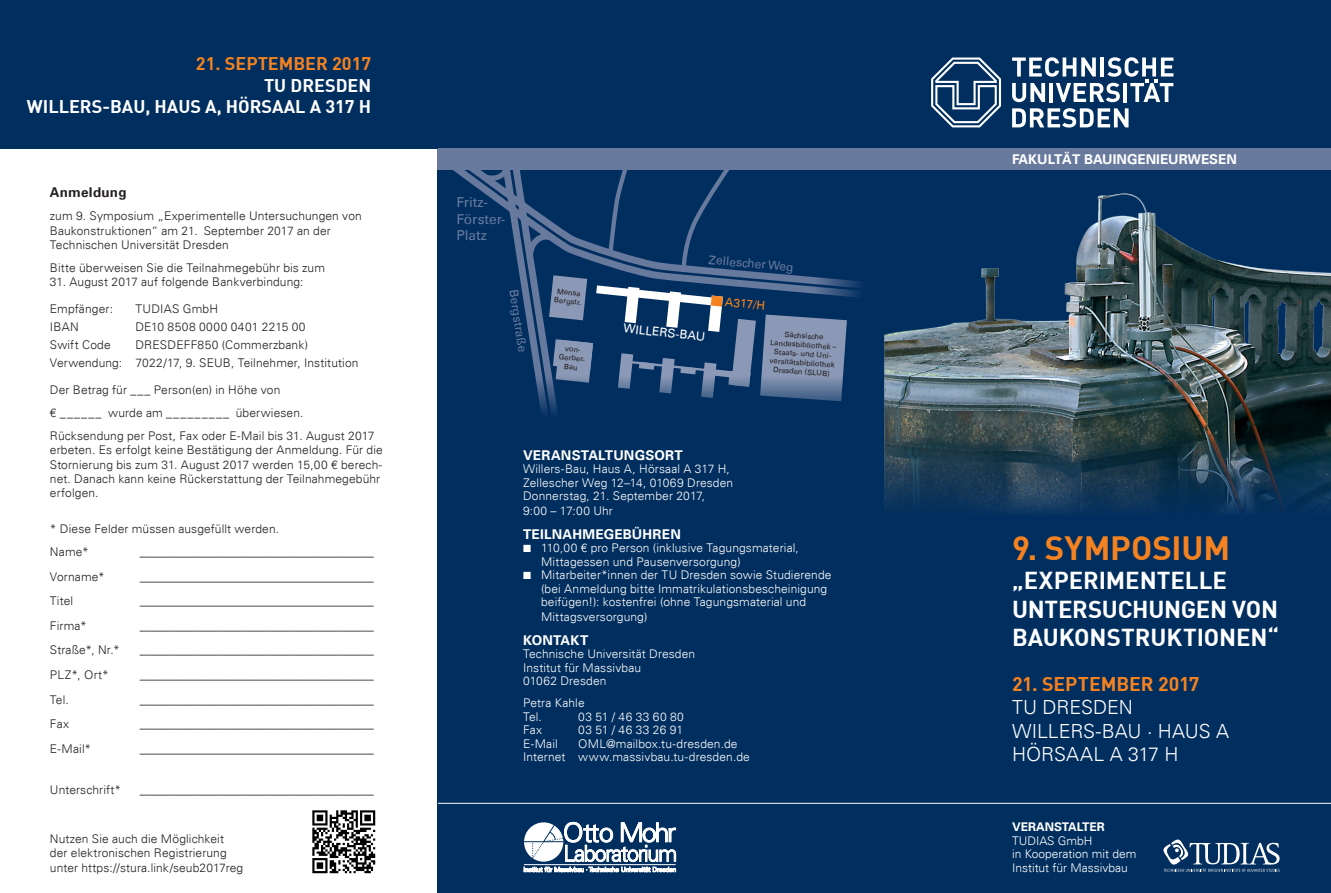
<style>
.page{position:relative;width:1331px;height:893px;background:#fff}
.page>*{position:absolute;margin:0;border:0;box-sizing:border-box;transform-origin:0 0}
.t1{font:700 33px "DIN";color:#f58220}
.t2{font:700 24px/28.8px "DIN";letter-spacing:-.005em;color:#fff}
.t3{font:300 19.5px/23.4px "Univers";letter-spacing:-.005em;color:#fff}
.t4{font:700 19.5px "DIN";letter-spacing:-.005em;color:#f58220}
.t5{font:700 18px/21.6px "DIN";color:#fff;text-align:right}
.t6{font:700 18px "DIN";color:#f58220}
.t7{font:13.8px/16.5px "Univers";color:#68799e}
.t8{font:700 13.5px "Univers";letter-spacing:.01em;color:#fff}
.t9{font:700 13.5px "Univers";letter-spacing:.01em;color:#231f20}
.t10{font:300 12px/14.4px "Univers";letter-spacing:.01em;color:#231f20}
.t11{font:300 12px/13.5px "Univers";letter-spacing:.01em;color:#fff}
.t12{font:12px "Univers";color:#68799e}
.t13{font:300 12px "Univers";letter-spacing:.04em;color:#231f20}
.t14{font:300 12px "Univers";letter-spacing:.04em;color:#fff}
.t15{font:300 12px "Univers";letter-spacing:.03em;color:#fff}
.t16{font:700 12px "Univers";color:#fff}
.t17{font:12px "Univers";color:#fff}
.t18{font:12px "Univers";color:#f58220}
.t19{font:7.5px/9px "Univers";color:#231f20;text-align:center}
</style>
<div class="page">
<div style="left:438px;top:0;width:893px;height:893px;background:#002e5e"></div>
<img style="left:884px;top:193px;width:447px;height:320px">
<svg style="left:455px;top:170px;width:406px;height:120px"></svg>
<svg style="left:475px;top:170px;width:372px;height:244px"></svg>
<div style="left:438px;top:149px;width:893px;height:21px;background:#68799e"></div>
<svg style="left:1012px;top:108px;width:116px;height:20px"></svg>
<svg style="left:1012px;top:57px;width:161px;height:45px"></svg>
<svg style="left:931px;top:58px;width:70px;height:69px"></svg>
<hr style="left:438px;top:803px;width:893px;height:1px;background:#fff">
<div style="left:0;top:0;width:438px;height:149px;background:#002e5e"></div>
<svg style="left:1163px;top:839px;width:117px;height:33px"></svg>
<svg style="left:524px;top:822px;width:152px;height:50px"></svg>
<hr style="left:524px;top:864px;width:152px;height:1px;background:#fff">
<img style="left:312px;top:810px;width:64px;height:64px">
<h3 class="t6" style="left:196px;top:52px;width:177px">21. SEPTEMBER 2017</h3>
<h3 class="t5" style="left:27px;top:74px;width:346px">TU DRESDEN<br>WILLERS-BAU, HAUS A, HÖRSAAL A 317 H</h3>
<p class="t9" style="left:50px;top:185px;width:78px">Anmeldung</p>
<p class="t10" style="left:50px;top:209px;width:313px">zum 9. Symposium „Experimentelle Untersuchungen von<br>Baukonstruktionen“ am 21. September 2017 an der<br>Technischen Universität Dresden</p>
<p class="t10" style="left:50px;top:260px;width:277px">Bitte überweisen Sie die Teilnahmegebühr bis zum</p>
<p class="t10" style="left:50px;top:275px;width:255px">31. August 2017 auf folgende Bankverbindung:</p>
<p class="t10" style="left:50px;top:301px;width:65px">Empfänger:</p>
<p class="t10" style="left:135px;top:301px;width:84px">TUDIAS GmbH</p>
<p class="t10" style="left:50px;top:319px;width:30px">IBAN</p>
<p class="t13" style="left:135px;top:319px;width:172px">DE10 8508 0000 0401 2215 00</p>
<p class="t10" style="left:50px;top:337px;width:62px">Swift Code</p>
<p class="t10" style="left:50px;top:336px;width:310px;line-height:18px;text-indent:86px">DRESDEFF850 (Commerzbank)<br>Verwendung: 7022/17, 9. SEUB, Teilnehmer, Institution</p>
<p class="t10" style="left:50px;top:378px;width:326px;line-height:23px">Der Betrag für ___ Person(en) in Höhe von<br>€ ______ wurde am _________ überwiesen.<br>Rücksendung per Post, Fax oder E-Mail bis 31. August 2017</p>
<p class="t10" style="left:50px;top:443px;width:334px">erbeten. Es erfolgt keine Bestätigung der Anmeldung. Für die Stornierung bis zum 31. August 2017 werden 15,00 € berech&shy;net. Danach kann keine Rückerstattung der Teilnahmegebühr erfolgen.</p>
<p class="t10" style="left:50px;top:517px;width:231px;line-height:23px">* Diese Felder müssen ausgefüllt werden.<br>Name*</p>
<p class="t10" style="left:140px;top:544px;width:235px">_______________________________________</p>
<p class="t10" style="left:50px;top:569px;width:56px">Vorname*</p>
<p class="t10" style="left:140px;top:569px;width:235px">_______________________________________</p>
<p class="t10" style="left:50px;top:594px;width:25px">Titel</p>
<p class="t10" style="left:140px;top:594px;width:235px">_______________________________________</p>
<p class="t10" style="left:50px;top:618px;width:38px">Firma*</p>
<p class="t10" style="left:140px;top:618px;width:235px">_______________________________________</p>
<p class="t10" style="left:50px;top:643px;width:71px">Straße*, Nr.*</p>
<p class="t10" style="left:140px;top:643px;width:235px">_______________________________________</p>
<p class="t10" style="left:50px;top:667px;width:60px">PLZ*, Ort*</p>
<p class="t10" style="left:140px;top:667px;width:235px">_______________________________________</p>
<p class="t10" style="left:50px;top:692px;width:20px">Tel.</p>
<p class="t10" style="left:140px;top:692px;width:235px">_______________________________________</p>
<p class="t10" style="left:50px;top:717px;width:21px">Fax</p>
<p class="t10" style="left:140px;top:717px;width:235px">_______________________________________</p>
<p class="t10" style="left:50px;top:741px;width:43px">E-Mail*</p>
<p class="t10" style="left:140px;top:741px;width:235px">_______________________________________</p>
<p class="t10" style="left:50px;top:782px;width:73px">Unterschrift*</p>
<p class="t10" style="left:140px;top:782px;width:235px">_______________________________________</p>
<p class="t10" style="left:50px;top:831px;width:195px">Nutzen Sie auch die Möglichkeit der elektronischen Registrierung unter https://stura.link/seub2017reg</p>
<p class="t7" style="left:456px;top:194px;width:51px">Fritz-<br>Förster-<br>Platz</p>
<p class="t12" style="left:521px;top:288px;width:64px;rotate:82deg">Bergstraße</p>
<p class="t19" style="left:556px;top:286px;width:29px;text-align:left;rotate:6deg">Mensa<br>Bergstr.</p>
<p class="t19" style="left:560px;top:343px;width:29px;rotate:6deg">von-<br>Gerber-<br>Bau</p>
<p class="t12" style="left:709px;top:253px;width:87px;rotate:5deg">Zellescher Weg</p>
<p class="t17" style="left:624px;top:321px;width:84px;rotate:6deg">WILLERS-BAU</p>
<p class="t18" style="left:725px;top:295px;width:42px;rotate:5deg">A317/H</p>
<p class="t19" style="left:771px;top:329px;width:68px;rotate:4deg">Sächsische<br>Landesbibliothek –<br>Staats- und Uni&shy;versitätsbibliothek<br>Dresden (SLUB)</p>
<p class="t8" style="left:523px;top:447px;width:161px">VERANSTALTUNGSORT</p>
<p class="t11" style="left:523px;top:462px;width:212px">Willers-Bau, Haus A, Hörsaal A 317 H,<br>Zellescher Weg 12–14, 01069 Dresden<br>Donnerstag, 21. September 2017,</p>
<p class="t11" style="left:523px;top:504px;width:91px">9:00 – 17:00 Uhr</p>
<p class="t8" style="left:523px;top:526px;width:159px">TEILNAHMEGEBÜHREN</p>
<p class="t11" style="left:541px;top:541px;width:292px">110,00 € pro Person (inklusive Tagungsmaterial, Mittagessen und Pausenversorgung)<br>Mitarbeiter*innen der TU Dresden sowie Studierende (bei Anmeldung bitte Immatrikulationsbescheinigung beifügen!): kostenfrei (ohne Tagungsmaterial und</p>
<p class="t11" style="left:541px;top:610px;width:108px">Mittagsversorgung)</p>
<p class="t8" style="left:523px;top:632px;width:67px">KONTAKT</p>
<p class="t11" style="left:523px;top:647px;width:174px">Technische Universität Dresden<br>Institut für Massivbau<br>01062 Dresden</p>
<p class="t11" style="left:523px;top:696px;width:63px">Petra Kahle<br>Tel.</p>
<p class="t14" style="left:578px;top:709px;width:107px">03 51 / 46 33 60 80</p>
<p class="t11" style="left:523px;top:723px;width:21px">Fax</p>
<p class="t15" style="left:578px;top:723px;width:106px">03 51 / 46 33 26 91</p>
<p class="t11" style="left:523px;top:737px;width:36px">E-Mail</p>
<p class="t11" style="left:523px;top:737px;width:228px;text-indent:55px">OML@mailbox.tu-dresden.de<br>Internet www.massivbau.tu-dresden.de</p>
<p class="t8" style="left:1012px;top:152px;width:226px">FAKULTÄT BAUINGENIEURWESEN</p>
<h1 class="t1" style="left:1012px;top:526px;width:220px">9. SYMPOSIUM</h1>
<h2 class="t2" style="left:1012px;top:565px;width:269px">„EXPERIMENTELLE<br>UNTERSUCHUNGEN VON<br>BAUKONSTRUKTIONEN“</h2>
<h3 class="t4" style="left:1012px;top:671px;width:189px">21. SEPTEMBER 2017</h3>
<h3 class="t3" style="left:1012px;top:696px;width:219px">TU DRESDEN<br>WILLERS-BAU · HAUS A<br>HÖRSAAL A 317 H</h3>
<p class="t16" style="left:1012px;top:820px;width:94px">VERANSTALTER</p>
<p class="t11" style="left:1012px;top:834px;width:126px">TUDIAS GmbH<br>in Kooperation mit dem<br>Institut für Massivbau</p>
</div>
